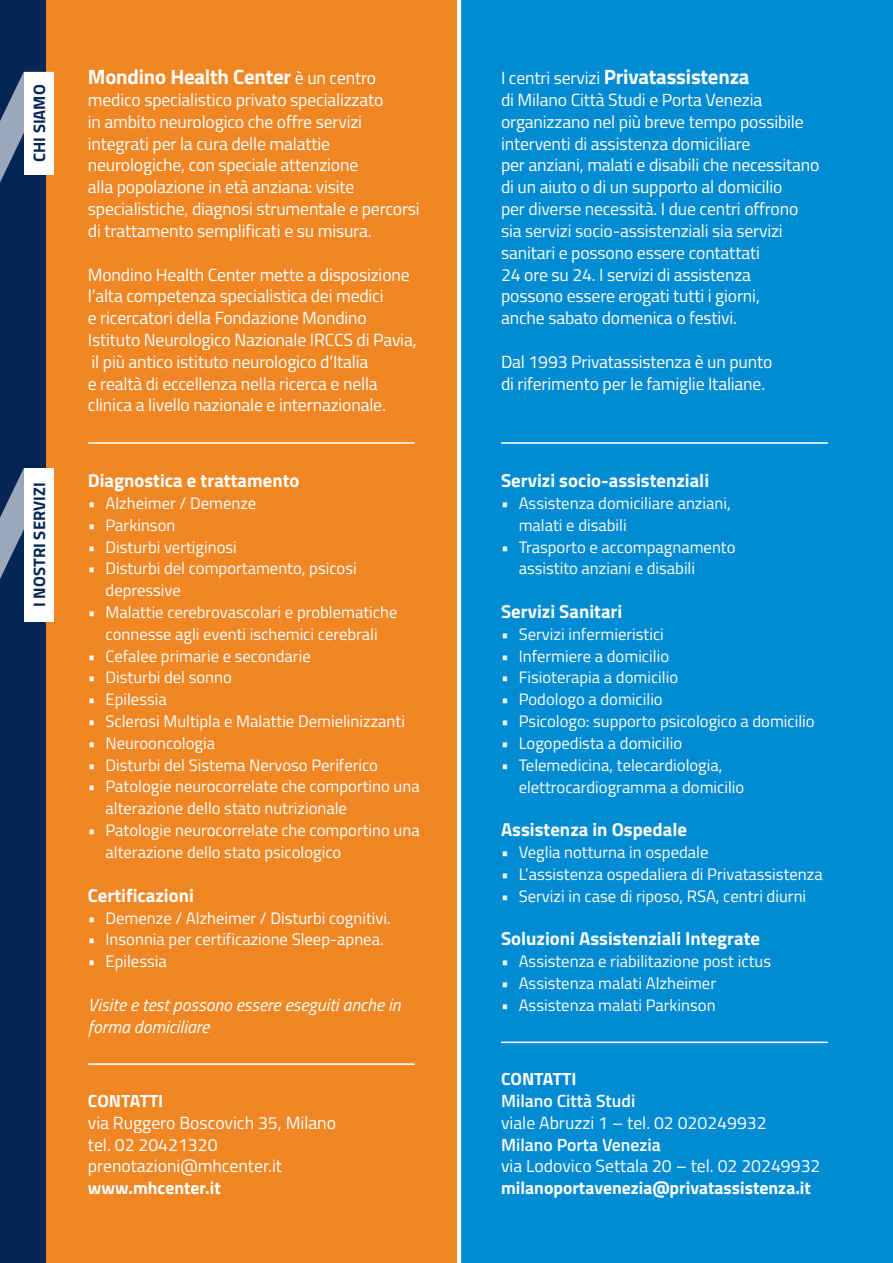
<style>
.page{position:relative;width:893px;height:1263px;background:#fff}
.page>*{position:absolute;margin:0;border:0;box-sizing:border-box;transform-origin:0 0}
.t1{font:700 20.85px "Cairo";letter-spacing:-.01em;color:#fff}
.t2{font:700 18.75px "Cairo";color:#fff}
.t3{font:17.7px/21.8px "Cairo";letter-spacing:-.01em;color:#fff}
.t4{font:700 17.7px "Cairo";color:#fff}
.t5{font:italic 17.7px/21.8px "Cairo";color:#fff}
.t6{font:600 17.7px "Cairo";color:#fff}
.t7{font:16.65px/21.8px "Cairo";color:#fff}
.t8{font:700 16.65px "Cairo";color:#052555}
.s1{font-weight:400;font-size:17.7px}
</style>
<div class="page">
<div style="left:459px;top:0;width:434px;height:1263px;background:#008bd2"></div>
<div style="left:11px;top:0;width:448px;height:1263px;background:#f18625"></div>
<hr style="left:457px;top:0;width:4px;height:1263px;background:#fff">
<div style="left:0;top:0;width:45px;height:1263px;background:#052555"></div>
<svg style="left:0;top:72px;width:46px;height:147px"></svg>
<svg style="left:0;top:468px;width:24px;height:111px"></svg>
<div style="left:24px;top:72px;width:29px;height:103px;background:#fff"></div>
<div style="left:24px;top:468px;width:29px;height:153px;background:#fff"></div>
<hr style="left:88px;top:442px;width:327px;height:2px;background:#fff">
<hr style="left:501px;top:442px;width:327px;height:2px;background:#fff">
<hr style="left:88px;top:1063px;width:327px;height:2px;background:#fff">
<hr style="left:501px;top:1041px;width:327px;height:2px;background:#fff">
<p class="t8" style="left:26px;top:162px;width:79px;rotate:-90deg">CHI SIAMO</p>
<p class="t8" style="left:26px;top:607px;width:126px;rotate:-90deg">I NOSTRI SERVIZI</p>
<p class="t1" style="left:88px;top:60px;width:290px">Mondino Health Center <span class="s1">è un centro</span></p>
<p class="t3" style="left:88px;top:89px;width:333px">medico specialistico privato specializzato<br>in ambito neurologico che offre servizi integrati per la cura delle malattie neurologiche, con speciale attenzione<br>alla popolazione in età anziana: visite specialistiche, diagnosi strumentale e percorsi di trattamento semplificati e su misura.</p>
<p class="t3" style="left:88px;top:263px;width:330px">Mondino Health Center mette a disposizione l’alta competenza specialistica dei medici<br>e ricercatori della Fondazione Mondino Istituto Neurologico Nazionale IRCCS di Pavia, il più antico istituto neurologico d’Italia<br>e realtà di eccellenza nella ricerca e nella clinica a livello nazionale e internazionale.</p>
<p class="t2" style="left:88px;top:465px;width:213px">Diagnostica e trattamento</p>
<p class="t7" style="left:88px;top:492px;width:170px">• Alzheimer / Demenze</p>
<p class="t7" style="left:88px;top:514px;width:89px">• Parkinson</p>
<p class="t7" style="left:88px;top:536px;width:150px">• Disturbi vertiginosi</p>
<p class="t7" style="left:106px;top:558px;width:253px;text-indent:-18px">• Disturbi del comportamento, psicosi depressive</p>
<p class="t7" style="left:88px;top:601px;width:311px;text-align:center">• Malattie cerebrovascolari e problematiche connesse agli eventi ischemici cerebrali</p>
<p class="t7" style="left:88px;top:645px;width:224px">• Cefalee primarie e secondarie</p>
<p class="t7" style="left:88px;top:667px;width:146px">• Disturbi del sonno</p>
<p class="t7" style="left:88px;top:688px;width:80px">• Epilessia</p>
<p class="t7" style="left:88px;top:710px;width:319px">• Sclerosi Multipla e Malattie Demielinizzanti</p>
<p class="t7" style="left:88px;top:732px;width:129px">• Neurooncologia</p>
<p class="t7" style="left:88px;top:754px;width:292px">• Disturbi del Sistema Nervoso Periferico</p>
<p class="t7" style="left:106px;top:776px;width:316px;text-indent:-18px">• Patologie neurocorrelate che comportino una alterazione dello stato nutrizionale</p>
<p class="t7" style="left:106px;top:819px;width:316px;text-indent:-18px">• Patologie neurocorrelate che comportino una alterazione dello stato psicologico</p>
<p class="t2" style="left:88px;top:880px;width:107px">Certificazioni</p>
<p class="t7" style="left:88px;top:907px;width:304px">• Demenze / Alzheimer / Disturbi cognitivi.</p>
<p class="t7" style="left:88px;top:929px;width:297px">• Insonnia per certificazione Sleep-apnea.</p>
<p class="t7" style="left:88px;top:950px;width:80px">• Epilessia</p>
<p class="t5" style="left:88px;top:992px;width:314px">Visite e test possono essere eseguiti anche in forma domiciliare</p>
<p class="t4" style="left:88px;top:1086px;width:77px">CONTATTI</p>
<p class="t3" style="left:88px;top:1112px;width:250px">via Ruggero Boscovich 35, Milano tel. 02 20421320 prenotazioni@mhcenter.it</p>
<p class="t4" style="left:88px;top:1173px;width:134px">www.mhcenter.it</p>
<p class="t1" style="left:501px;top:60px;width:250px"><span class="s1">I centri servizi</span> Privatassistenza</p>
<p class="t3" style="left:501px;top:89px;width:320px">di Milano Città Studi e Porta Venezia organizzano nel più breve tempo possibile interventi di assistenza domiciliare<br>per anziani, malati e disabili che necessitano di un aiuto o di un supporto al domicilio<br>per diverse necessità. I due centri offrono sia servizi socio-assistenziali sia servizi sanitari e possono essere contattati<br>24 ore su 24. I servizi di assistenza<br>possono essere erogati tutti i giorni,<br>anche sabato domenica o festivi.</p>
<p class="t3" style="left:501px;top:351px;width:273px">Dal 1993 Privatassistenza è un punto di riferimento per le famiglie Italiane.</p>
<p class="t2" style="left:501px;top:465px;width:210px">Servizi socio-assistenziali</p>
<p class="t7" style="left:519px;top:492px;width:214px;text-indent:-18px">• Assistenza domiciliare anziani, malati e disabili</p>
<p class="t7" style="left:519px;top:536px;width:218px;text-indent:-18px">• Trasporto e accompagnamento assistito anziani e disabili</p>
<p class="t2" style="left:501px;top:596px;width:123px">Servizi Sanitari</p>
<p class="t7" style="left:501px;top:623px;width:164px">• Servizi infermieristici</p>
<p class="t7" style="left:501px;top:645px;width:170px">• Infermiere a domicilio</p>
<p class="t7" style="left:501px;top:667px;width:179px">• Fisioterapia a domicilio</p>
<p class="t7" style="left:501px;top:689px;width:163px">• Podologo a domicilio</p>
<p class="t7" style="left:501px;top:710px;width:315px">• Psicologo: supporto psicologico a domicilio</p>
<p class="t7" style="left:501px;top:732px;width:183px">• Logopedista a domicilio</p>
<p class="t7" style="left:519px;top:754px;width:227px;text-indent:-18px">• Telemedicina, telecardiologia, elettrocardiogramma a domicilio</p>
<p class="t2" style="left:501px;top:814px;width:187px">Assistenza in Ospedale</p>
<p class="t7" style="left:501px;top:841px;width:209px">• Veglia notturna in ospedale</p>
<p class="t7" style="left:501px;top:863px;width:323px">• L’assistenza ospedaliera di Privatassistenza</p>
<p class="t7" style="left:501px;top:885px;width:307px">• Servizi in case di riposo, RSA, centri diurni</p>
<p class="t2" style="left:501px;top:923px;width:261px">Soluzioni Assistenziali Integrate</p>
<p class="t7" style="left:501px;top:950px;width:271px">• Assistenza e riabilitazione post ictus</p>
<p class="t7" style="left:501px;top:972px;width:217px">• Assistenza malati Alzheimer</p>
<p class="t7" style="left:501px;top:994px;width:216px">• Assistenza malati Parkinson</p>
<p class="t4" style="left:501px;top:1064px;width:77px">CONTATTI</p>
<p class="t6" style="left:501px;top:1087px;width:136px">Milano Città Studi</p>
<p class="t3" style="left:501px;top:1112px;width:267px">viale Abruzzi 1 – tel. 02 020249932</p>
<p class="t6" style="left:501px;top:1131px;width:161px">Milano Porta Venezia</p>
<p class="t3" style="left:501px;top:1155px;width:321px">via Lodovico Settala 20 – tel. 02 20249932</p>
<p class="t4" style="left:501px;top:1173px;width:311px">milanoportavenezia@privatassistenza.it</p>
</div>
